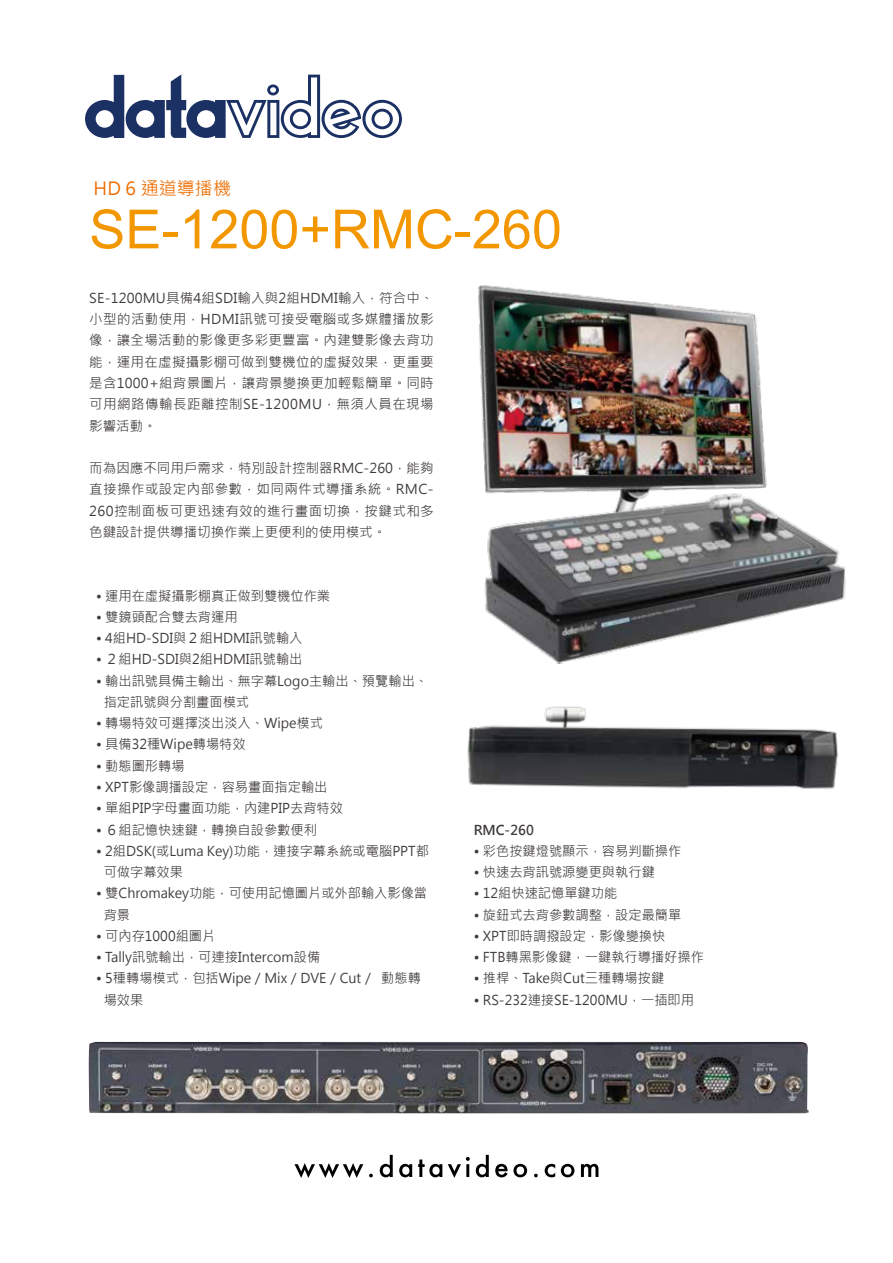
<style>
.page{position:relative;width:893px;height:1263px;background:#fff}
.page>*{position:absolute;margin:0;border:0;box-sizing:border-box;transform-origin:0 0}
.t1{font:54px "Arial";color:#f39700}
.t2{font:18px "Microsoft Jheng Hei";letter-spacing:.005em;color:#ed6c00}
.t3{font:13.5px/21.3px "Microsoft Jheng Hei";color:#3e3a39}
.t4{font:700 13.5px "Microsoft Jheng Hei";color:#3e3a39}
</style>
<div class="page">
<svg style="left:294px;top:1163px;width:69px;height:15px"></svg>
<svg style="left:369px;top:1174px;width:4px;height:3px"></svg>
<svg style="left:380px;top:1155px;width:13px;height:22px"></svg>
<svg style="left:399px;top:1164px;width:13px;height:13px"></svg>
<svg style="left:418px;top:1159px;width:24px;height:18px"></svg>
<svg style="left:448px;top:1157px;width:22px;height:21px"></svg>
<svg style="left:476px;top:1155px;width:13px;height:22px"></svg>
<svg style="left:495px;top:1164px;width:32px;height:13px"></svg>
<svg style="left:534px;top:1174px;width:4px;height:3px"></svg>
<svg style="left:545px;top:1164px;width:10px;height:13px"></svg>
<svg style="left:561px;top:1164px;width:13px;height:13px"></svg>
<svg style="left:581px;top:1164px;width:17px;height:13px"></svg>
<img style="left:478px;top:285px;width:368px;height:379px">
<img style="left:467px;top:706px;width:371px;height:83px">
<svg style="left:85px;top:74px;width:317px;height:64px"></svg>
<img style="left:88px;top:1042px;width:720px;height:71px">
<h2 class="t2" style="left:94px;top:177px;width:139px">HD 6 通道導播機</h2>
<h1 class="t1" style="left:89px;top:194px;width:474px">SE-1200+RMC-260</h1>
<p class="t3" style="left:89px;top:287px;width:346px;text-align:justify">SE-1200MU具備4組SDI輸入與2組HDMI輸入，符合中、小型的活動使用，HDMI訊號可接受電腦或多媒體播放影像，讓全場活動的影像更多彩更豐富。內建雙影像去背功能，運用在虛擬攝影棚可做到雙機位的虛擬效果，更重要是含1000+組背景圖片，讓背景變換更加輕鬆簡單。同時可用網路傳輸長距離控制SE-1200MU，無須人員在現場影響活動。</p>
<p class="t3" style="left:89px;top:457px;width:346px;text-align:justify">而為因應不同用戶需求，特別設計控制器RMC-260，能夠直接操作或設定內部參數，如同兩件式導播系統。RMC-260控制面板可更迅速有效的進行畫面切換，按鍵式和多色鍵設計提供導播切換作業上更便利的使用模式。</p>
<p class="t3" style="left:96px;top:585px;width:236px">• 運用在虛擬攝影棚真正做到雙機位作業</p>
<p class="t3" style="left:96px;top:606px;width:143px">• 雙鏡頭配合雙去背運用</p>
<p class="t3" style="left:96px;top:627px;width:208px">• 4組HD-SDI與２組HDMI訊號輸入</p>
<p class="t3" style="left:96px;top:649px;width:208px">• ２組HD-SDI與2組HDMI訊號輸出</p>
<p class="t3" style="left:104px;top:670px;width:326px;text-indent:-8px">• 輸出訊號具備主輸出、無字幕Logo主輸出、預覽輸出、指定訊號與分割畫面模式</p>
<p class="t3" style="left:96px;top:713px;width:228px">• 轉場特效可選擇淡出淡入、Wipe模式</p>
<p class="t3" style="left:96px;top:734px;width:151px">• 具備32種Wipe轉場特效</p>
<p class="t3" style="left:96px;top:755px;width:90px">• 動態圖形轉場</p>
<p class="t3" style="left:96px;top:776px;width:233px">• XPT影像調播設定，容易畫面指定輸出</p>
<p class="t3" style="left:96px;top:798px;width:248px">• 單組PIP字母畫面功能，內建PIP去背特效</p>
<p class="t3" style="left:96px;top:819px;width:222px">• ６組記憶快速鍵，轉換自設參數便利</p>
<p class="t3" style="left:104px;top:840px;width:327px;text-indent:-8px">• 2組DSK(或Luma Key)功能，連接字幕系統或電腦PPT都可做字幕效果</p>
<p class="t3" style="left:104px;top:883px;width:325px;text-indent:-8px">• 雙Chromakey功能，可使用記憶圖片或外部輸入影像當背景</p>
<p class="t3" style="left:96px;top:925px;width:121px">• 可內存1000組圖片</p>
<p class="t3" style="left:96px;top:946px;width:226px">• Tally訊號輸出，可連接Intercom設備</p>
<p class="t3" style="left:104px;top:968px;width:319px;text-indent:-8px">• 5種轉場模式，包括Wipe／Mix／DVE／Cut／ 動態轉場效果</p>
<p class="t4" style="left:474px;top:821px;width:62px">RMC-260</p>
<p class="t3" style="left:474px;top:840px;width:209px">• 彩色按鍵燈號顯示，容易判斷操作</p>
<p class="t3" style="left:474px;top:861px;width:183px">• 快速去背訊號源變更與執行鍵</p>
<p class="t3" style="left:474px;top:883px;width:145px">• 12組快速記憶單鍵功能</p>
<p class="t3" style="left:474px;top:904px;width:209px">• 旋鈕式去背參數調整，設定最簡單</p>
<p class="t3" style="left:474px;top:925px;width:193px">• XPT即時調撥設定，影像變換快</p>
<p class="t3" style="left:474px;top:946px;width:232px">• FTB轉黑影像鍵，一鍵執行導播好操作</p>
<p class="t3" style="left:474px;top:968px;width:192px">• 推桿、Take與Cut三種轉場按鍵</p>
<p class="t3" style="left:474px;top:989px;width:222px">• RS-232連接SE-1200MU，一插即用</p>
</div>
